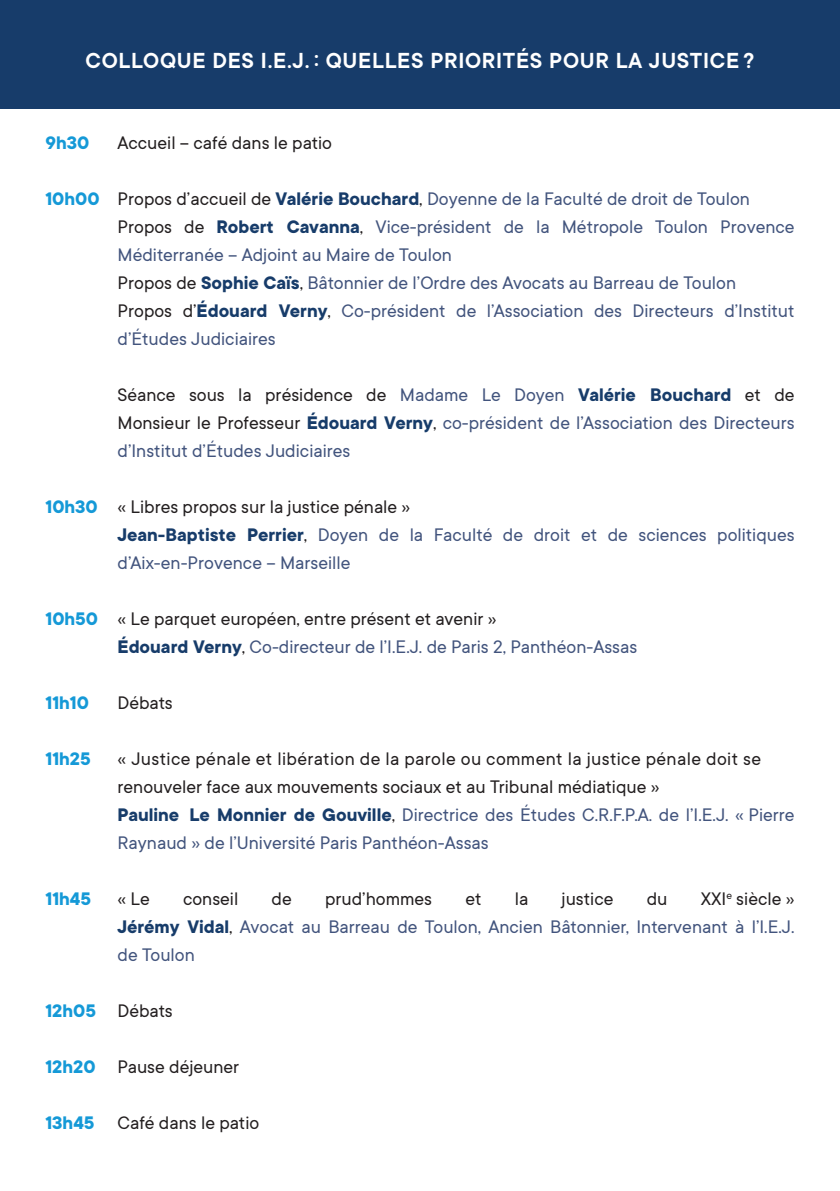
<style>
.page{position:relative;width:840px;height:1191px;background:#fff}
.page>*{position:absolute;margin:0;border:0;box-sizing:border-box;transform-origin:0 0}
.t1{font:600 24px "TT Commons";letter-spacing:.03em;color:#fff}
.t2{font:20px/28px "TT Commons";color:#42547d}
.t3{font:20px/28px "TT Commons";color:#231f20}
.t4{font:700 20px "TT Commons";color:#1599d7}
.s1{font-weight:700;color:#1599d7}
.s2{color:#231f20}
.s3{font-weight:700;color:#173c6a}
.s4{color:#42547d}
</style>
<div class="page">
<div style="left:0;top:0;width:839px;height:109px;background:#173c6a"></div>
<p class="t1" style="left:85px;top:45px;width:670px">COLLOQUE DES I.E.J. : QUELLES PRIORITÉS POUR LA JUSTICE ?</p>
<p class="t4" style="left:45px;top:130px;width:45px">9h30</p>
<p class="t3" style="left:117px;top:128px;width:216px">Accueil – café dans le patio</p>
<p class="t2" style="left:117px;top:184px;width:678px;text-indent:-72px"><span class="s1">10h00</span> <span class="s2">Propos d’accueil de</span> <span class="s3">Valérie Bouchard</span><span class="s2">,</span> Doyenne de la Faculté de droit de Toulon <span class="s2">Propos de</span> <span class="s3">Robert Cavanna</span><span class="s2">,</span> Vice-président de la Métropole Toulon Provence Méditerranée – Adjoint au Maire de Toulon<br><span class="s2">Propos de</span> <span class="s3">Sophie Caïs</span><span class="s2">,</span> Bâtonnier de l’Ordre des Avocats au Barreau de Toulon <span class="s2">Propos d’</span><span class="s3">Édouard Verny</span><span class="s2">,</span> Co-président de l’Association des Directeurs d’Institut d’Études Judiciaires</p>
<p class="t2" style="left:117px;top:380px;width:678px;text-align:justify"><span class="s2">Séance sous la présidence de</span> Madame Le Doyen <span class="s3">Valérie Bouchard</span> <span class="s2">et de Monsieur le Professeur</span> <span class="s3">Édouard Verny</span><span class="s2">,</span> co-président de l’Association des Directeurs d’Institut d’Études Judiciaires</p>
<p class="t2" style="left:117px;top:492px;width:678px;text-indent:-72px"><span class="s1">10h30</span> <span class="s2">« Libres propos sur la justice pénale »<br></span><span class="s3">Jean-Baptiste Perrier</span><span class="s2">,</span> Doyen de la Faculté de droit et de sciences politiques d’Aix-en-Provence – Marseille</p>
<p class="t2" style="left:117px;top:604px;width:521px;text-indent:-72px"><span class="s1">10h50</span> <span class="s2">« Le parquet européen, entre présent et avenir »<br></span><span class="s3">Édouard Verny</span><span class="s2">,</span> Co-directeur de l’I.E.J. de Paris 2, Panthéon-Assas</p>
<p class="t4" style="left:45px;top:690px;width:45px">11h10</p>
<p class="t3" style="left:117px;top:688px;width:57px">Débats</p>
<p class="t4" style="left:45px;top:746px;width:47px">11h25</p>
<p class="t3" style="left:117px;top:744px;width:678px">« Justice pénale et libération de la parole ou comment la justice pénale doit se renouveler face aux mouvements sociaux et au Tribunal médiatique »<br><span class="s3">Pauline Le Monnier de Gouville</span>, <span class="s4">Directrice des Études C.R.F.P.A. de l’I.E.J. « Pierre Raynaud » de l’Université Paris Panthéon-Assas</span></p>
<p class="t2" style="left:117px;top:884px;width:678px;text-align:justify;text-indent:583px"><span class="s2">XXI</span><sup>e</sup> <span class="s2">siècle » </span><span class="s3">Jérémy Vidal</span><span class="s2">,</span> Avocat au Barreau de Toulon, Ancien Bâtonnier, Intervenant à l’I.E.J. de Toulon</p>
<p class="t4" style="left:45px;top:886px;width:47px">11h45</p>
<p class="t3" style="left:117px;top:884px;width:34px">«Le</p>
<p class="t3" style="left:183px;top:884px;width:57px">conseil</p>
<p class="t3" style="left:271px;top:884px;width:22px">de</p>
<p class="t3" style="left:325px;top:884px;width:108px">prud’hommes</p>
<p class="t3" style="left:465px;top:884px;width:18px">et</p>
<p class="t3" style="left:514px;top:884px;width:15px">la</p>
<p class="t3" style="left:561px;top:884px;width:53px">justice</p>
<p class="t3" style="left:646px;top:884px;width:22px">du</p>
<p class="t3" style="left:45px;top:996px;width:129px"><span class="s1">12h05</span> Débats</p>
<p class="t3" style="left:45px;top:1052px;width:195px"><span class="s1">12h20</span> Pause déjeuner</p>
<p class="t3" style="left:45px;top:1108px;width:215px"><span class="s1">13h45</span> Café dans le patio</p>
</div>
